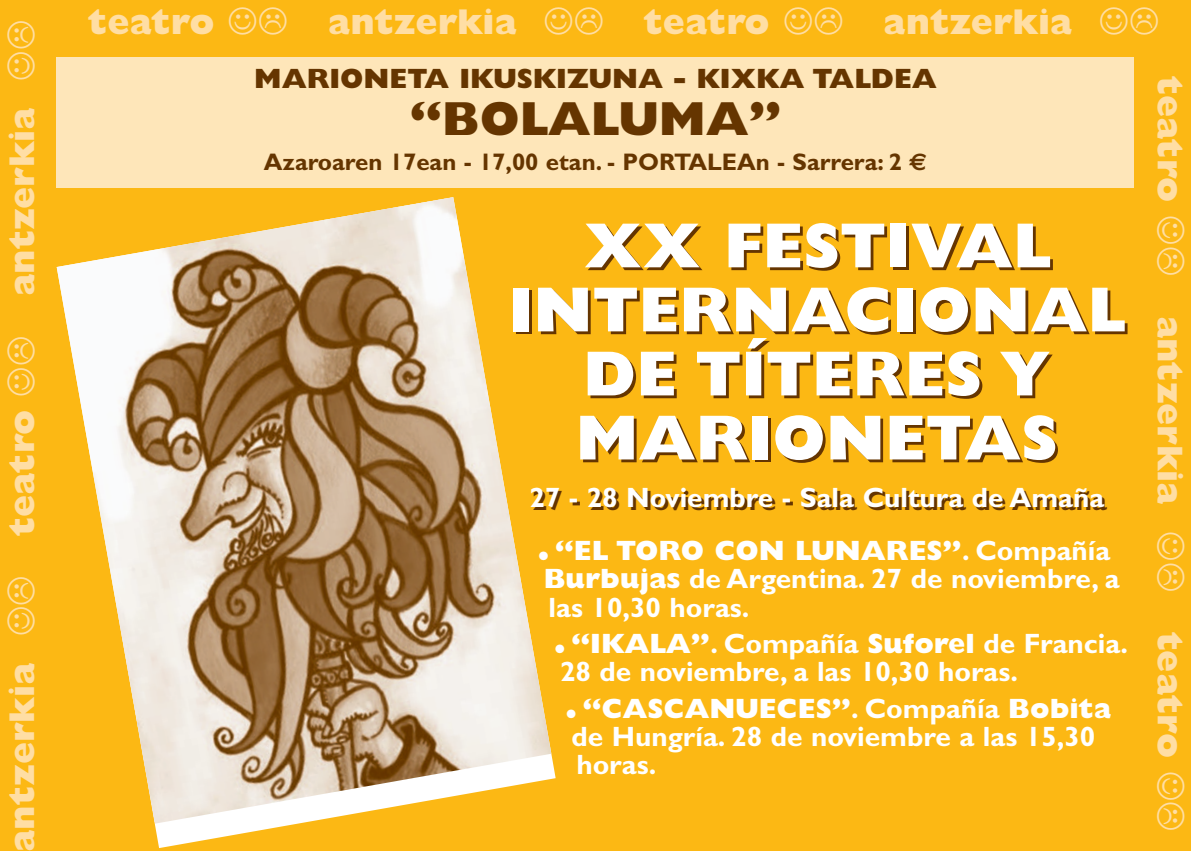
<style>
.page{position:relative;width:1191px;height:851px;background:#fff}
.page>*{position:absolute;margin:0;border:0;box-sizing:border-box;transform-origin:0 0}
.t1{font:800 64px/64px "Gill Sans";color:#fff;text-align:center}
.t2{font:800 48px "Gill Sans";color:#653500}
.t3{font:800 36px "Gill Sans";color:#ffdea4}
.t4{font:700 28px/28px "Gill Sans";color:#fff}
.t5{font:800 28px "Gill Sans";color:#653500}
.t6{font:700 24px "Gill Sans";color:#653500}
.s1{font-family:"Euro Sans"}
.s2{font-weight:800}
</style>
<div class="page">
<div style="left:0;top:0;width:1191px;height:850px;background:#fcb814"></div>
<img style="left:57px;top:197px;width:498px;height:650px">
<div style="left:57px;top:57px;width:1077px;height:130px;background:#fee6b9"></div>
<p class="t3" style="left:8px;top:296px;width:247px;rotate:-90deg">antzerkia ☺</p>
<p class="t3" style="left:8px;top:536px;width:171px;rotate:-90deg">teatro ☺</p>
<p class="t3" style="left:8px;top:851px;width:247px;rotate:-90deg">antzerkia ☺</p>
<p class="t3" style="left:88px;top:9px;width:171px">teatro ☺</p>
<p class="t3" style="left:328px;top:9px;width:247px">antzerkia ☺</p>
<p class="t3" style="left:644px;top:9px;width:171px">teatro ☺</p>
<p class="t3" style="left:883px;top:9px;width:247px">antzerkia ☺</p>
<p class="t5" style="left:254px;top:68px;width:684px">MARIONETA IKUSKIZUNA - KIXKA TALDEA</p>
<h2 class="t2" style="left:409px;top:101px;width:375px">“BOLALUMA”</h2>
<p class="t6" style="left:264px;top:153px;width:665px">Azaroaren 17ean - 17,00 etan. - PORTALEAn - Sarrera: 2 <span class="s1">€</span></p>
<h1 class="t1" style="left:508px;top:220px;width:618px">XX FESTIVAL<br>INTERNACIONAL<br>DE TÍTERES Y<br>MARIONETAS</h1>
<p class="t4" style="left:529px;top:486px;width:576px">27 - 28 Noviembre - Sala Cultura de Amaña</p>
<p class="t4" style="left:539px;top:539px;width:582px">● <span class="s2">“EL TORO CON LUNARES”</span>. Compañía<br><span class="s2">Burbujas</span> de Argentina. 27 de noviembre, a las 10,30 horas.</p>
<p class="t4" style="left:555px;top:632px;width:574px">● <span class="s2">“IKALA”</span>. Compañía <span class="s2">Suforel</span> de Francia.<br>28 de noviembre, a las 10,30 horas.</p>
<p class="t4" style="left:566px;top:696px;width:546px">● <span class="s2">“CASCANUECES”</span>. Compañía <span class="s2">Bobita </span>de Hungría. 28 de noviembre a las 15,30 horas.</p>
<p class="t3" style="left:1183px;top:76px;width:171px;rotate:90deg">teatro ☺</p>
<p class="t3" style="left:1183px;top:315px;width:247px;rotate:90deg">antzerkia ☺</p>
<p class="t3" style="left:1183px;top:631px;width:171px;rotate:90deg">teatro ☺</p>
</div>
